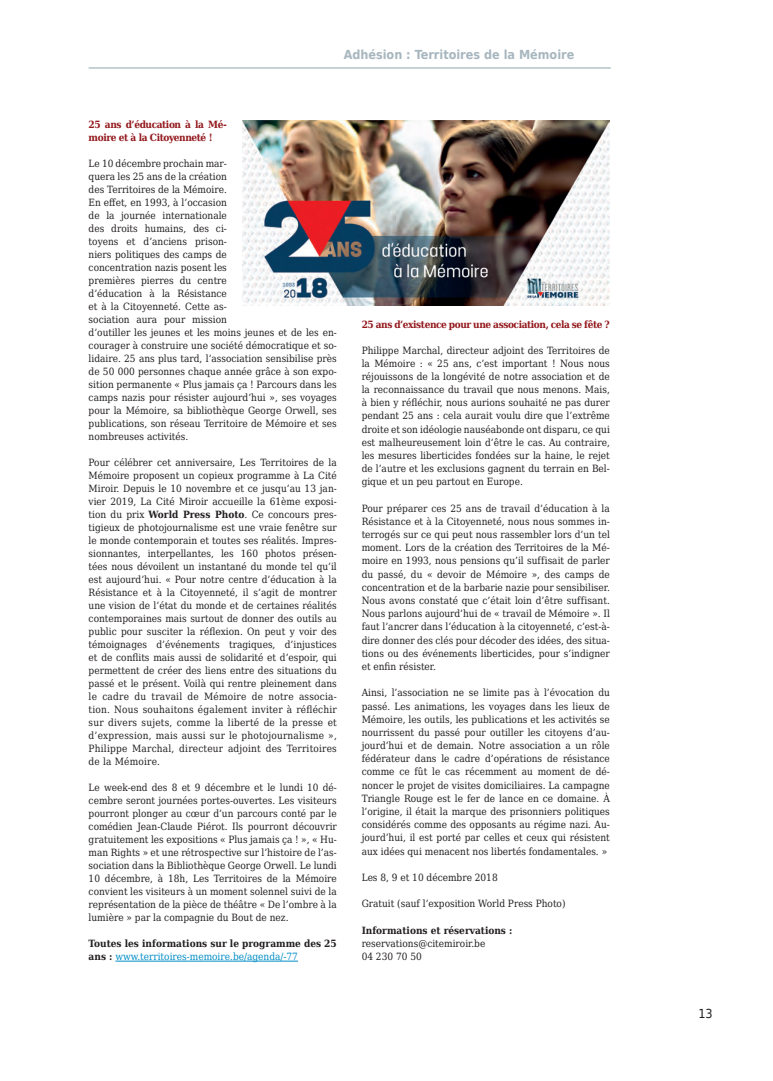
<style>
.page{position:relative;width:773px;height:1081px;background:#fff}
.page>*{position:absolute;margin:0;border:0;box-sizing:border-box;transform-origin:0 0}
.t1{font:700 12.5px "DejaVu Sans Condensed";color:#a7b6be}
.t2{font:12.5px "DejaVu Sans Condensed";color:#231f20}
.t3{font:10px/13px "DejaVu Serif Condensed";color:#231f20;text-align:justify}
.t4{font:700 10px/13px "DejaVu Serif Condensed";color:#231f20}
.t5{font:700 10px/13px "DejaVu Serif Condensed";letter-spacing:-.04em;color:#93181c}
.s1{font-weight:700}
.s2{font-weight:400;color:#008dc6}
</style>
<div class="page">
<hr style="left:89px;top:67px;width:521px;height:2px;background:#a7b6be">
<hr style="left:115px;top:961px;width:183px;height:1px;background:#008dc6">
<img style="left:243px;top:120px;width:366px;height:185px">
<p class="t1" style="left:343px;top:44px;width:232px">Adhésion : Territoires de la Mémoire</p>
<p class="t5" style="left:89px;top:118px;width:140px">25 ans d’éducation à la Mé&shy;moire et à la Citoyenneté !</p>
<p class="t3" style="left:89px;top:157px;width:250px;text-align:left">Le 10 décembre prochain mar-<br>quera les 25 ans de la création<br>des Territoires de la Mémoire.<br>En effet, en 1993, à l’occasion<br>de la journée internationale<br>des droits humains, des ci-<br>toyens et d’anciens prison-<br>niers politiques des camps de<br>concentration nazis posent les<br>premières pierres du centre<br>d’éducation à la Résistance<br>et à la Citoyenneté. Cette as-<br>sociation aura pour mission<br>d’outiller les jeunes et les moins jeunes et de les en&shy;courager à construire une société démocratique et so&shy;lidaire. 25 ans plus tard, l’association sensibilise près de 50 000 personnes chaque année grâce à son expo&shy;sition permanente « Plus jamais ça ! Parcours dans les camps nazis pour résister aujourd’hui », ses voyages pour la Mémoire, sa bibliothèque George Orwell, ses publications, son réseau Territoire de Mémoire et ses nombreuses activités.</p>
<p class="t3" style="left:89px;top:456px;width:250px">Pour célébrer cet anniversaire, Les Territoires de la Mémoire proposent un copieux programme à La Cité Miroir. Depuis le 10 novembre et ce jusqu’au 13 jan&shy;vier 2019, La Cité Miroir accueille la 61ème exposi&shy;tion du prix <span class="s1">World Press Photo</span>. Ce concours pres&shy;tigieux de photojournalisme est une vraie fenêtre sur le monde contemporain et toutes ses réalités. Impres&shy;sionnantes, interpellantes, les 160 photos présen&shy;tées nous dévoilent un instantané du monde tel qu’il est aujourd’hui. « Pour notre centre d’éducation à la Résistance et à la Citoyenneté, il s’agit de montrer une vision de l’état du monde et de certaines réalités contemporaines mais surtout de donner des outils au public pour susciter la réflexion. On peut y voir des témoignages d’événements tragiques, d’injustices et de conflits mais aussi de solidarité et d’espoir, qui permettent de créer des liens entre des situations du passé et le présent. Voilà qui rentre pleinement dans le cadre du travail de Mémoire de notre associa&shy;tion. Nous souhaitons également inviter à réfléchir sur divers sujets, comme la liberté de la presse et d’expression, mais aussi sur le photojournalisme », Philippe Marchal, directeur adjoint des Territoires de la Mémoire.</p>
<p class="t3" style="left:89px;top:781px;width:250px">Le week-end des 8 et 9 décembre et le lundi 10 dé&shy;cembre seront journées portes-ouvertes. Les visiteurs pourront plonger au cœur d’un parcours conté par le comédien Jean-Claude Piérot. Ils pourront découvrir gratuitement les expositions « Plus jamais ça ! », « Hu&shy;man Rights » et une rétrospective sur l’histoire de l’as&shy;sociation dans la Bibliothèque George Orwell. Le lundi 10 décembre, à 18h, Les Territoires de la Mémoire convient les visiteurs à un moment solennel suivi de la représentation de la pièce de théâtre « De l’ombre à la lumière » par la compagnie du Bout de nez.</p>
<p class="t4" style="left:89px;top:937px;width:250px">Toutes les informations sur le programme des 25 ans : <span class="s2">www.territoires-memoire.be/agenda/-77</span></p>
<p class="t5" style="left:361px;top:317px;width:249px">25 ans d’existence pour une association, cela se fête ?</p>
<p class="t3" style="left:361px;top:343px;width:250px">Philippe Marchal, directeur adjoint des Territoires de la Mémoire : « 25 ans, c’est important ! Nous nous réjouissons de la longévité de notre association et de la reconnaissance du travail que nous menons. Mais, à bien y réfléchir, nous aurions souhaité ne pas durer pendant 25 ans : cela aurait voulu dire que l’extrême droite et son idéologie nauséabonde ont disparu, ce qui est malheureusement loin d’être le cas. Au contraire, les mesures liberticides fondées sur la haine, le rejet de l’autre et les exclusions gagnent du terrain en Bel&shy;gique et un peu partout en Europe.</p>
<p class="t3" style="left:361px;top:501px;width:250px">Pour préparer ces 25 ans de travail d’éducation à la Résistance et à la Citoyenneté, nous nous sommes in&shy;terrogés sur ce qui peut nous rassembler lors d’un tel moment. Lors de la création des Territoires de la Mé&shy;moire en 1993, nous pensions qu’il suffisait de parler du passé, du « devoir de Mémoire », des camps de concentration et de la barbarie nazie pour sensibiliser.<br>Nous avons constaté que c’était loin d’être suffisant.<br>Nous parlons aujourd’hui de « travail de Mémoire ». Il faut l’ancrer dans l’éducation à la citoyenneté, c’est-à&shy;dire donner des clés pour décoder des idées, des situa&shy;tions ou des événements liberticides, pour s’indigner et enfin résister.</p>
<p class="t3" style="left:361px;top:686px;width:250px">Ainsi, l’association ne se limite pas à l’évocation du passé. Les animations, les voyages dans les lieux de Mémoire, les outils, les publications et les activités se nourrissent du passé pour outiller les citoyens d’au&shy;jourd’hui et de demain. Notre association a un rôle fédérateur dans le cadre d’opérations de résistance comme ce fût le cas récemment au moment de dé&shy;noncer le projet de visites domiciliaires. La campagne Triangle Rouge est le fer de lance en ce domaine. À l’origine, il était la marque des prisonniers politiques considérés comme des opposants au régime nazi. Au&shy;jourd’hui, il est porté par celles et ceux qui résistent aux idées qui menacent nos libertés fondamentales. »</p>
<p class="t3" style="left:361px;top:870px;width:137px">Les 8, 9 et 10 décembre 2018</p>
<p class="t3" style="left:361px;top:897px;width:205px">Gratuit (sauf l’exposition World Press Photo)</p>
<p class="t4" style="left:361px;top:923px;width:152px">Informations et réservations :</p>
<p class="t3" style="left:361px;top:936px;width:125px">reservations@citemiroir.be<br>04 230 70 50</p>
<p class="t2" style="left:698px;top:1004px;width:16px">13</p>
</div>
